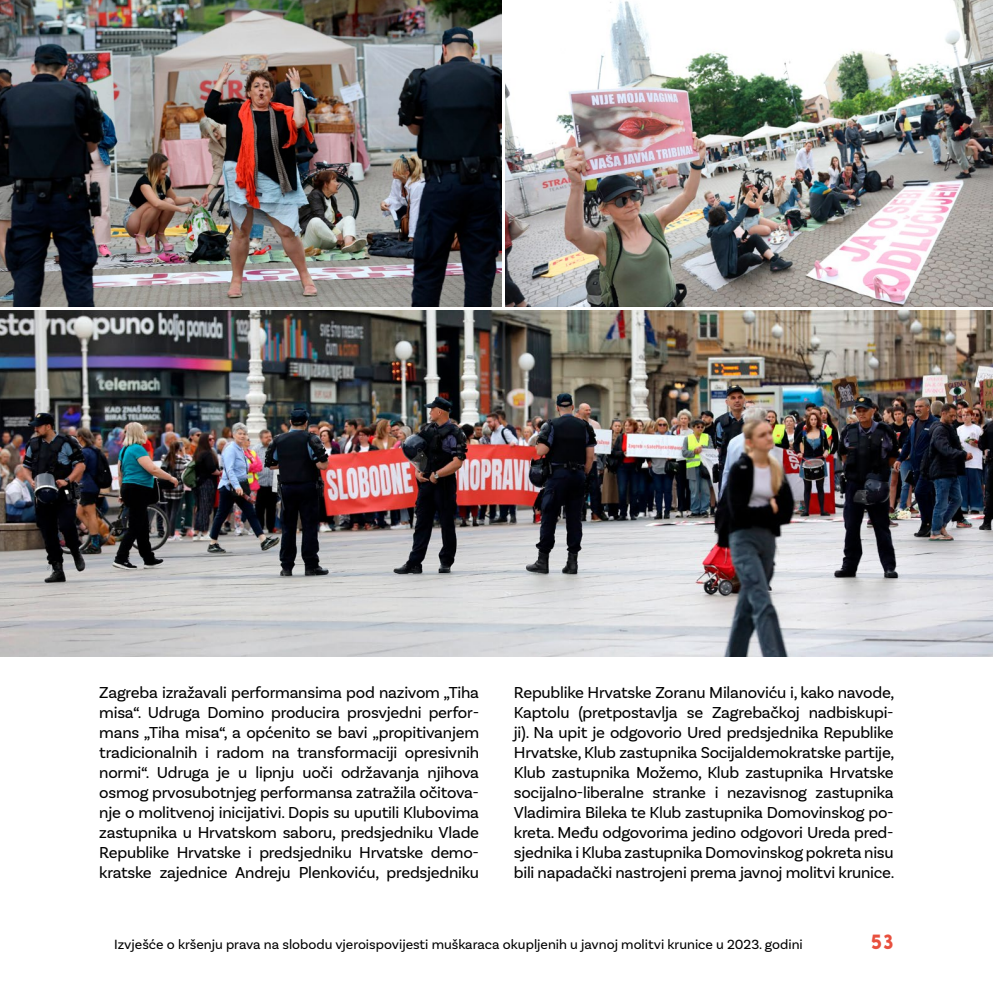
<style>
.page{position:relative;width:993px;height:993px;background:#fff}
.page>*{position:absolute;margin:0;border:0;box-sizing:border-box;transform-origin:0 0}
.t1{font:19.25px "Nanami Pro Regular 8";color:#e8503e}
.t2{font:16.62px/19.9px "Basic Sans";letter-spacing:-.015em;color:#000;text-align:justify}
.t3{font:14px "Basic Sans";color:#000}
</style>
<div class="page">
<img style="left:0;top:0;width:501px;height:306px">
<img style="left:0;top:310px;width:992px;height:346px">
<img style="left:505px;top:0;width:487px;height:306px">
<p class="t2" style="left:99px;top:682px;width:381px">Zagreba izražavali performansima pod nazivom „Tiha misa“. Udruga Domino producira prosvjedni perfor&shy;mans „Tiha misa“, a općenito se bavi „propitivanjem tradicionalnih i radom na transformaciji opresivnih normi“. Udruga je u lipnju uoči održavanja njihova osmog prvosubotnjeg performansa zatražila očitova&shy;nje o molitvenoj inicijativi. Dopis su uputili Klubovima zastupnika u Hrvatskom saboru, predsjedniku Vlade Republike Hrvatske i predsjedniku Hrvatske demo&shy;kratske zajednice Andreju Plenkoviću, predsjedniku</p>
<p class="t2" style="left:513px;top:682px;width:382px">Republike Hrvatske Zoranu Milanoviću i, kako navode, Kaptolu (pretpostavlja se Zagrebačkoj nadbiskupi&shy;ji). Na upit je odgovorio Ured predsjednika Republike Hrvatske, Klub zastupnika Socijaldemokratske partije, Klub zastupnika Možemo, Klub zastupnika Hrvatske socijalno-liberalne stranke i nezavisnog zastupnika Vladimira Bileka te Klub zastupnika Domovinskog po&shy;kreta. Među odgovorima jedino odgovori Ureda pred&shy;sjednika i Kluba zastupnika Domovinskog pokreta nisu bili napadački nastrojeni prema javnoj molitvi krunice.</p>
<p class="t3" style="left:114px;top:935px;width:690px">Izvješće o kršenju prava na slobodu vjeroispovijesti muškaraca okupljenih u javnoj molitvi krunice u 2023. godini</p>
<p class="t1" style="left:870px;top:929px;width:25px">53</p>
</div>
